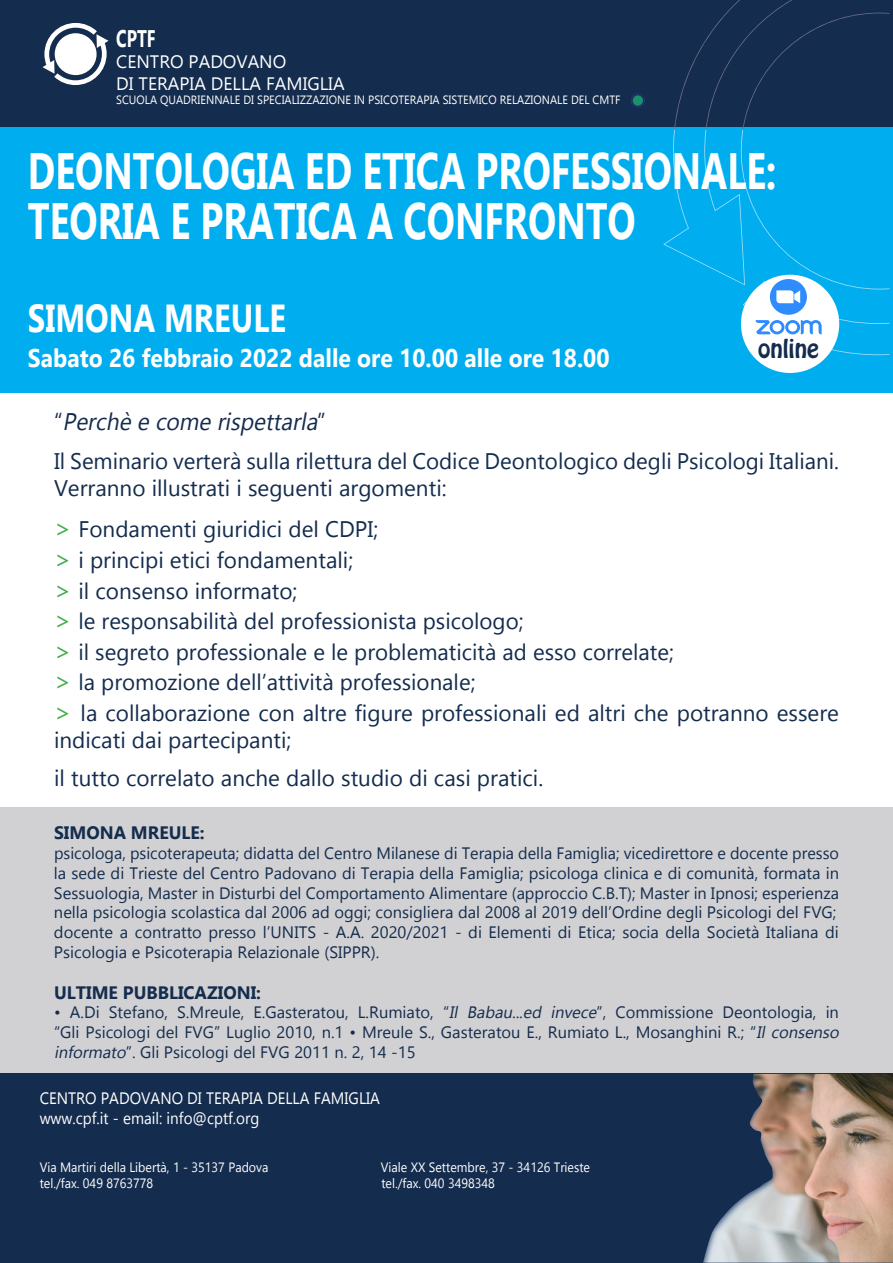
<style>
.page{position:relative;width:893px;height:1263px;background:#fff}
.page>*{position:absolute;margin:0;border:0;box-sizing:border-box;transform-origin:0 0}
.t1{font:700 51px "Gadugi";color:#fff;scale:.73 1}
.t2{font:700 39px "Gadugi";color:#fff;scale:.8 1}
.t3{font:700 25.5px "Gadugi";color:#fff;scale:.9 1}
.t4{font:italic 24px "Gadugi";color:#142c4d;scale:.95 1}
.t5{font:700 24px "Gadugi";color:#fff;scale:.7 1}
.t6{font:22.5px/30.6px "Gadugi";color:#142c4d}
.t7{font:22.5px "Hobo Std";color:#142c4d}
.t8{font:18px/21.6px "Gadugi";color:#fff}
.t9{font:700 18px "Gadugi";color:#142c4d}
.t10{font:16.5px/19.8px "Gadugi";color:#142c4d}
.t11{font:16.5px/19.8px "Gadugi";color:#fff;scale:.92 1}
.t12{font:13.5px "Gadugi";color:#fff;scale:.92 1}
.t13{font:12px "Gadugi";color:#fff;scale:.92 1}
.s1{font-style:normal}
.s2{font-size:25.5px;color:#40ae49}
.s3{font-style:italic}
</style>
<div class="page">
<div style="left:0;top:115px;width:893px;height:278px;background:#00aeef"></div>
<div style="left:0;top:0;width:893px;height:127px;background:#142c4d"></div>
<svg style="left:43px;top:23px;width:66px;height:62px"></svg>
<svg style="left:631px;top:94px;width:14px;height:13px"></svg>
<div style="left:0;top:1066px;width:893px;height:197px;background:#142c4d"></div>
<img style="left:703px;top:1074px;width:190px;height:189px">
<div style="left:0;top:807px;width:893px;height:266px;background:#d1d1d3"></div>
<div style="left:741px;top:275px;width:98px;height:98px;background:#fff;border-radius:50%"></div>
<svg style="left:663px;top:0;width:226px;height:355px"></svg>
<h3 class="t5" style="left:116px;top:24px;width:58px">CPTF</h3>
<p class="t8" style="left:116px;top:51px;width:230px">CENTRO PADOVANO<br>DI TERAPIA DELLA FAMIGLIA</p>
<p class="t13" style="left:116px;top:93px;width:550px">SCUOLA QUADRIENNALE DI SPECIALIZZAZIONE IN PSICOTERAPIA SISTEMICO RELAZIONALE DEL CMTF</p>
<h1 class="t1" style="left:28px;top:140px;width:1027px">DEONTOLOGIA ED ETICA PROFESSIONALE:</h1>
<h1 class="t1" style="left:28px;top:190px;width:834px">TEORIA E PRATICA A CONFRONTO</h1>
<h2 class="t2" style="left:28px;top:295px;width:324px">SIMONA MREULE</h2>
<h3 class="t3" style="left:28px;top:342px;width:648px">Sabato 26 febbraio 2022 dalle ore 10.00 alle ore 18.00</h3>
<h3 class="t7" style="left:758px;top:333px;width:62px">online</h3>
<h3 class="t4" style="left:54px;top:407px;width:288px"><span class="s1">“</span> Perchè e come rispettarla<span class="s1">”</span></h3>
<h3 class="t6" style="left:54px;top:448px;width:786px;line-height:27px">Il Seminario verterà sulla rilettura del Codice Deontologico degli Psicologi Italiani.<br>Verranno illustrati i seguenti argomenti:</h3>
<p class="t6" style="left:54px;top:514px;width:786px"><span class="s2">&gt;</span> Fondamenti giuridici del CDPI;<br><span class="s2">&gt;</span> i principi etici fondamentali;<br><span class="s2">&gt;</span> il consenso informato;<br><span class="s2">&gt;</span> le responsabilità del professionista psicologo;<br><span class="s2">&gt;</span> il segreto professionale e le problematicità ad esso correlate;<br><span class="s2">&gt;</span> la promozione dell’attività professionale;<br><span class="s2">&gt;</span> la collaborazione con altre figure professionali ed altri che potranno essere</p>
<h3 class="t6" style="left:54px;top:721px;width:491px;line-height:37.5px">indicati dai partecipanti;<br>il tutto correlato anche dallo studio di casi pratici.</h3>
<p class="t9" style="left:54px;top:822px;width:152px">SIMONA MREULE:</p>
<p class="t10" style="left:54px;top:843px;width:787px">psicologa, psicoterapeuta; didatta del Centro Milanese di Terapia della Famiglia; vicedirettore e docente presso la sede di Trieste del Centro Padovano di Terapia della Famiglia; psicologa clinica e di comunità, formata in Sessuologia, Master in Disturbi del Comportamento Alimentare (approccio C.B.T); Master in Ipnosi; esperienza nella psicologia scolastica dal 2006 ad oggi; consigliera dal 2008 al 2019 dell’Ordine degli Psicologi del FVG; docente a contratto presso l’UNITS - A.A. 2020/2021 - di Elementi di Etica; socia della Società Italiana di Psicologia e Psicoterapia Relazionale (SIPPR).</p>
<p class="t9" style="left:54px;top:981px;width:209px">ULTIME PUBBLICAZIONI:</p>
<p class="t10" style="left:54px;top:1002px;width:790px">• A.Di Stefano, S.Mreule, E.Gasteratou, L.Rumiato, “<span class="s3">Il Babau...ed invece</span>”, Commissione Deontologia, in “Gli Psicologi del FVG” Luglio 2010, n.1 • Mreule S., Gasteratou E., Rumiato L., Mosanghini R.; “<span class="s3">Il consenso informato</span>”. Gli Psicologi del FVG 2011 n. 2, 14 -15</p>
<p class="t11" style="left:40px;top:1088px;width:371px">CENTRO PADOVANO DI TERAPIA DELLA FAMIGLIA www.cpf.it - email: info@cptf.org</p>
<p class="t12" style="left:40px;top:1159px;width:250px">Via Martiri della Libertà, 1 - 35137 Padova</p>
<p class="t12" style="left:381px;top:1159px;width:229px">Viale XX Settembre, 37 - 34126 Trieste</p>
<p class="t12" style="left:40px;top:1175px;width:125px">tel./fax. 049 8763778</p>
<p class="t12" style="left:381px;top:1175px;width:125px">tel./fax. 040 3498348</p>
</div>
